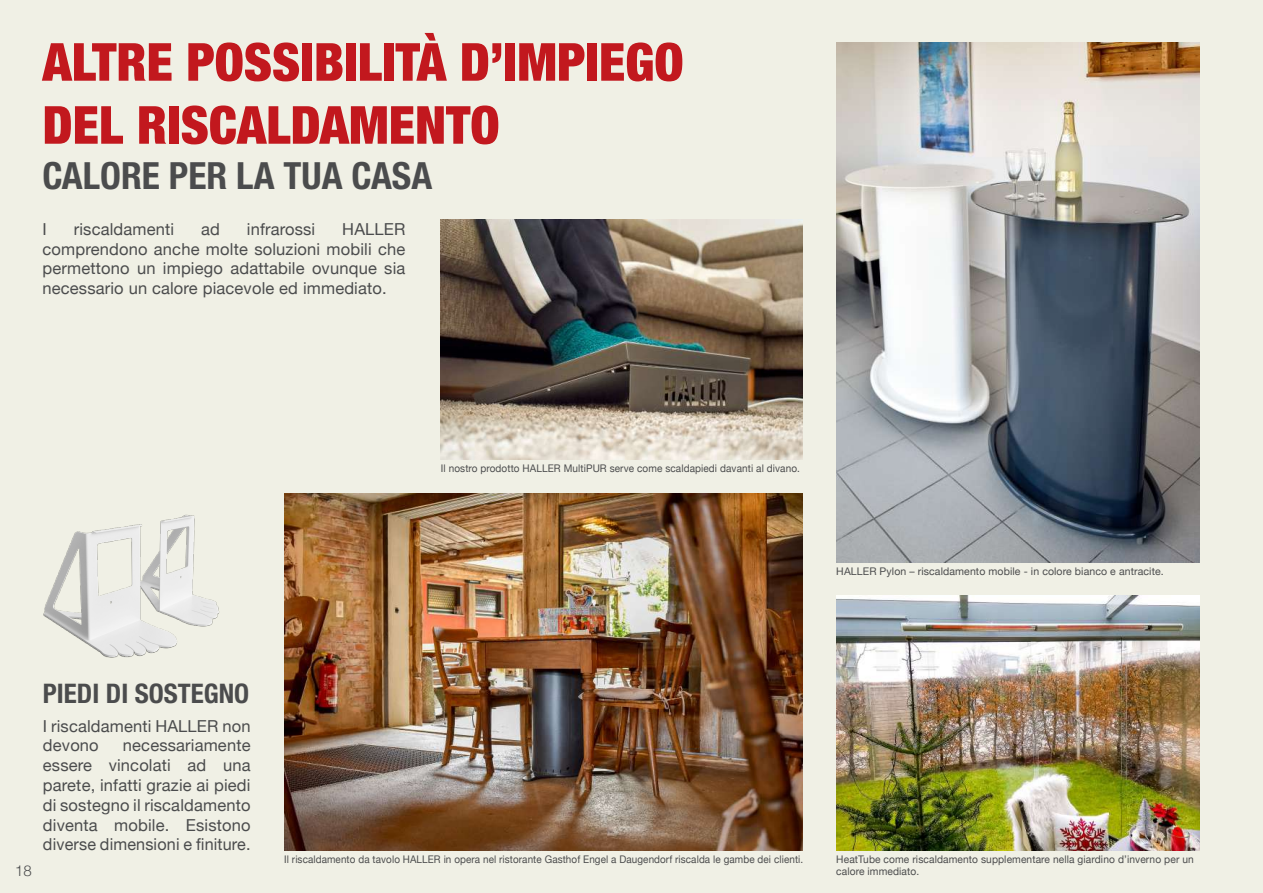
<style>
.page{position:relative;width:1263px;height:893px;background:#f0f0e5}
.page>*{position:absolute;margin:0;border:0;box-sizing:border-box;transform-origin:0 0}
.t1{font:900 condensed 52.5px/63px "Helvetica Neue LT Std";color:#c2181e}
.t2{font:700 condensed 37.5px "Helvetica Neue LT Std";color:#4b4c4d}
.t3{font:700 condensed 27px "Helvetica Neue LT Std";color:#4b4c4d}
.t4{font:16.5px/19.8px "Helvetica Neue";letter-spacing:.01em;color:#4b4c4d;text-align:justify}
.t5{font:300 15px "Helvetica Neue";color:#4b4c4d}
.t6{font:10.5px/12.6px "Helvetica Neue";letter-spacing:.01em;color:#4b4c4d}
.t7{font:10.5px "Helvetica Neue";letter-spacing:.01em;color:#4b4c4d;scale:.94 1}
.t8{font:10.5px "Helvetica Neue";letter-spacing:.01em;color:#4b4c4d;scale:.95 1}
</style>
<div class="page">
<img style="left:284px;top:493px;width:518px;height:357px">
<img style="left:836px;top:595px;width:363px;height:255px">
<img style="left:441px;top:220px;width:361px;height:239px">
<img style="left:836px;top:43px;width:363px;height:520px">
<img style="left:43px;top:514px;width:176px;height:144px">
<h1 class="t1" style="left:43px;top:30px;width:642px">ALTRE POSSIBILITÀ D’IMPIEGO<br>DEL RISCALDAMENTO</h1>
<h2 class="t2" style="left:43px;top:153px;width:391px">CALORE PER LA TUA CASA</h2>
<p class="t4" style="left:43px;top:220px;width:6px">I</p>
<p class="t4" style="left:74px;top:220px;width:102px">riscaldamenti</p>
<p class="t4" style="left:201px;top:220px;width:20px">ad</p>
<p class="t4" style="left:247px;top:220px;width:70px">infrarossi</p>
<p class="t4" style="left:43px;top:220px;width:364px;text-indent:300px">HALLER comprendono anche molte soluzioni mobili che permettono un impiego adattabile ovunque sia necessario un calore piacevole ed immediato.</p>
<p class="t8" style="left:441px;top:460px;width:379px">Il nostro prodotto HALLER MultiPUR serve come scaldapiedi davanti al divano.</p>
<p class="t6" style="left:836px;top:566px;width:329px">HALLER Pylon – riscaldamento mobile - in colore bianco e antracite.</p>
<p class="t5" style="left:15px;top:858px;width:18px">18</p>
<h3 class="t3" style="left:43px;top:677px;width:208px">PIEDI DI SOSTEGNO</h3>
<p class="t4" style="left:43px;top:717px;width:209px">I riscaldamenti HALLER non devono</p>
<p class="t4" style="left:43px;top:737px;width:209px;text-indent:80px">necessariamente essere vincolati ad una parete, infatti grazie ai piedi di sostegno il riscaldamento diventa mobile. Esistono diverse dimensioni e finiture.</p>
<p class="t7" style="left:284px;top:851px;width:554px">Il riscaldamento da tavolo HALLER in opera nel ristorante Gasthof Engel a Daugendorf riscalda le gambe dei clienti.</p>
<p class="t6" style="left:836px;top:853px;width:359px">HeatTube come riscaldamento supplementare nella giardino d’inverno per un calore immediato.</p>
</div>
